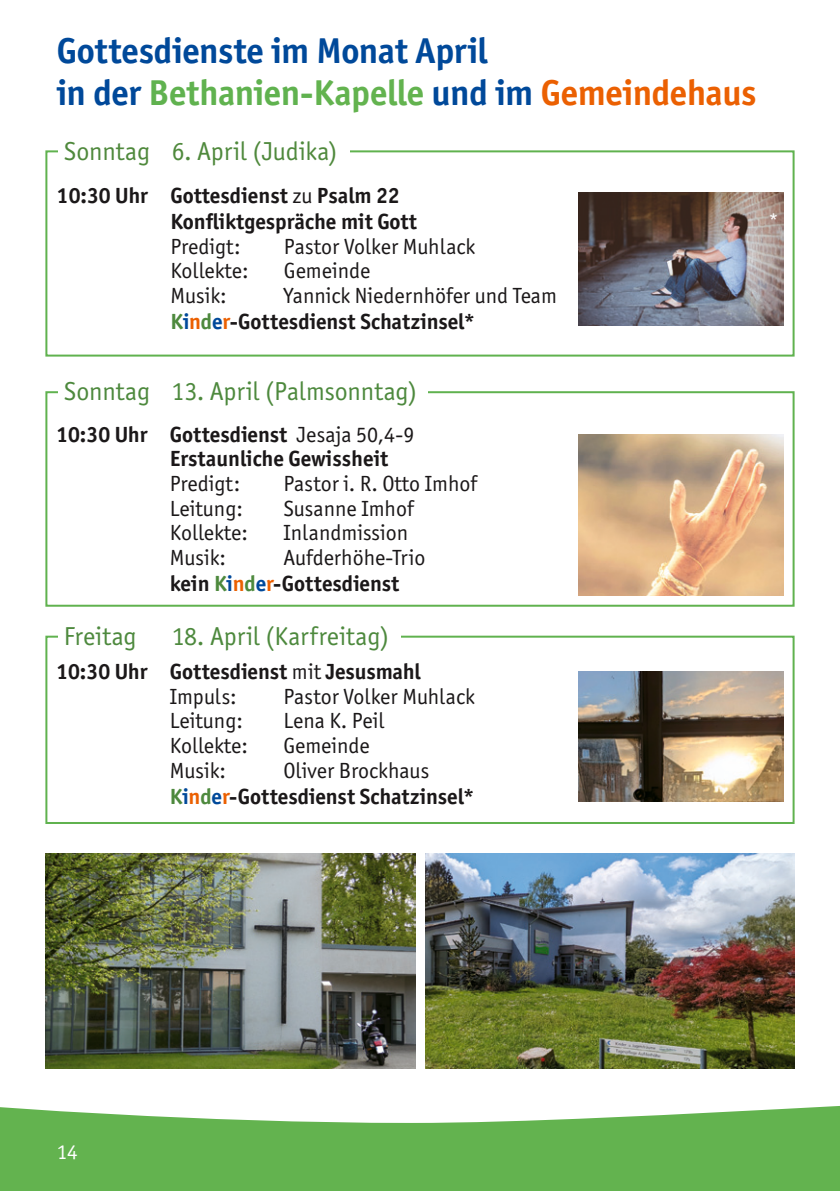
<style>
.page{position:relative;width:840px;height:1191px;background:#fff}
.page>*{position:absolute;margin:0;border:0;box-sizing:border-box;transform-origin:0 0}
.t1{font:700 36px/42px "Officina Sans ITC Pro";letter-spacing:-.01em;color:#00499a}
.t2{font:26px "Officina Sans ITC Pro";letter-spacing:-.005em;color:#4d893d}
.t3{font:26px "Officina Sans ITC Pro";letter-spacing:-.005em;color:#4f893c}
.t4{font:22px/26.4px "Officina Sans ITC Pro";color:#1b1819}
.t5{font:700 22px/26.4px "Officina Sans ITC Pro";color:#1b1819}
.t6{font:21px "Officina Sans ITC Pro";color:#fff}
.t7{font:italic 20px "Officina Sans";color:#fff}
.s1{color:#60b24f}
.s2{color:#63b34f}
.s3{color:#eb6002}
.s4{font-weight:400}
.s5{font-weight:700;color:#4d893d}
.s6{font-weight:700;color:#00499a}
.s7{font-weight:700;color:#eb6002}
.s8{font-weight:700}
.s9{color:#4d893d}
.s10{color:#00499a}
</style>
<div class="page">
<svg style="left:0;top:1106px;width:839px;height:85px;background:#76bc65"></svg>
<div style="left:45px;top:150px;width:749px;height:206px;border:2px solid #60b24f"></div>
<img style="left:578px;top:193px;width:204px;height:132px">
<div style="left:58px;top:130px;width:291px;height:41px;background:#fff"></div>
<div style="left:45px;top:391px;width:749px;height:216px;border:2px solid #60b24f"></div>
<div style="left:58px;top:377px;width:369px;height:27px;background:#fff"></div>
<img style="left:578px;top:434px;width:204px;height:161px">
<img style="left:45px;top:853px;width:370px;height:215px">
<img style="left:425px;top:853px;width:369px;height:215px">
<div style="left:45px;top:635px;width:749px;height:189px;border:2px solid #60b24f"></div>
<div style="left:58px;top:621px;width:342px;height:28px;background:#fff"></div>
<img style="left:578px;top:671px;width:204px;height:130px">
<h1 class="t1" style="left:57px;top:30px;width:701px">Gottesdienste im Monat April<br>in der <span class="s1">Bethanien-</span><span class="s2">Kapelle</span> und im <span class="s3">Gemeindehaus</span></h1>
<p class="t3" style="left:64px;top:136px;width:275px">Sonntag 6. April (Judika)</p>
<p class="t5" style="left:170px;top:182px;width:248px;text-indent:-113px">10:30 Uhr Gottesdienst <span class="s4">zu</span> Psalm 22<br>Konfliktgespräche mit Gott</p>
<p class="t4" style="left:170px;top:233px;width:72px">Predigt:</p>
<p class="t4" style="left:284px;top:233px;width:193px">Pastor Volker Muhlack</p>
<p class="t4" style="left:170px;top:257px;width:80px">Kollekte:</p>
<p class="t4" style="left:284px;top:257px;width:88px">Gemeinde</p>
<p class="t4" style="left:170px;top:282px;width:58px">Musik:</p>
<p class="t4" style="left:170px;top:282px;width:388px;text-indent:113px">Yannick Niedernhöfer und Team<br><span class="s5">K</span><span class="s6">i</span><span class="s7">n</span><span class="s5">d</span><span class="s6">e</span><span class="s7">r</span><span class="s8">-Gottesdienst Schatzinsel*</span></p>
<p class="t7" style="left:767px;top:208px;width:11px">*</p>
<p class="t2" style="left:64px;top:376px;width:354px">Sonntag 13. April (Palmsonntag)</p>
<p class="t5" style="left:170px;top:422px;width:246px;line-height:24.6px;text-indent:-113px">10:30 Uhr Gottesdienst <span class="s4">Jesaja 50,4-9<br></span>Erstaunliche Gewissheit</p>
<p class="t4" style="left:170px;top:470px;width:72px">Predigt:</p>
<p class="t4" style="left:283px;top:470px;width:195px">Pastor i. R. Otto Imhof</p>
<p class="t4" style="left:170px;top:495px;width:74px">Leitung:</p>
<p class="t4" style="left:283px;top:495px;width:132px">Susanne Imhof</p>
<p class="t4" style="left:170px;top:519px;width:80px">Kollekte:</p>
<p class="t4" style="left:283px;top:519px;width:126px">Inlandmission</p>
<p class="t4" style="left:170px;top:544px;width:58px">Musik:</p>
<p class="t5" style="left:170px;top:544px;width:257px;text-indent:113px"><span class="s4">Aufderhöhe-Trio </span>kein <span class="s9">K</span><span class="s10">i</span><span class="s3">n</span><span class="s9">d</span><span class="s10">e</span><span class="s3">r</span>-Gottesdienst</p>
<p class="t2" style="left:64px;top:621px;width:74px">Freitag</p>
<p class="t2" style="left:171px;top:621px;width:219px">18. April (Karfreitag)</p>
<p class="t5" style="left:170px;top:659px;width:252px;line-height:24.6px;text-indent:-113px">10:30 Uhr Gottesdienst <span class="s4">mit</span> Jesusmahl<br><span class="s4">Impuls:</span></p>
<p class="t4" style="left:283px;top:683px;width:193px">Pastor Volker Muhlack</p>
<p class="t4" style="left:170px;top:707px;width:74px">Leitung:</p>
<p class="t4" style="left:283px;top:707px;width:103px">Lena K. Peil</p>
<p class="t4" style="left:170px;top:732px;width:80px">Kollekte:</p>
<p class="t4" style="left:283px;top:732px;width:88px">Gemeinde</p>
<p class="t4" style="left:170px;top:757px;width:58px">Musik:</p>
<p class="t5" style="left:170px;top:756px;width:306px;text-indent:113px"><span class="s4">Oliver Brockhaus<br></span><span class="s9">K</span><span class="s10">i</span><span class="s3">n</span><span class="s9">d</span><span class="s10">e</span><span class="s3">r</span>-Gottesdienst Schatzinsel*</p>
<p class="t6" style="left:57px;top:1139px;width:22px">14</p>
</div>
